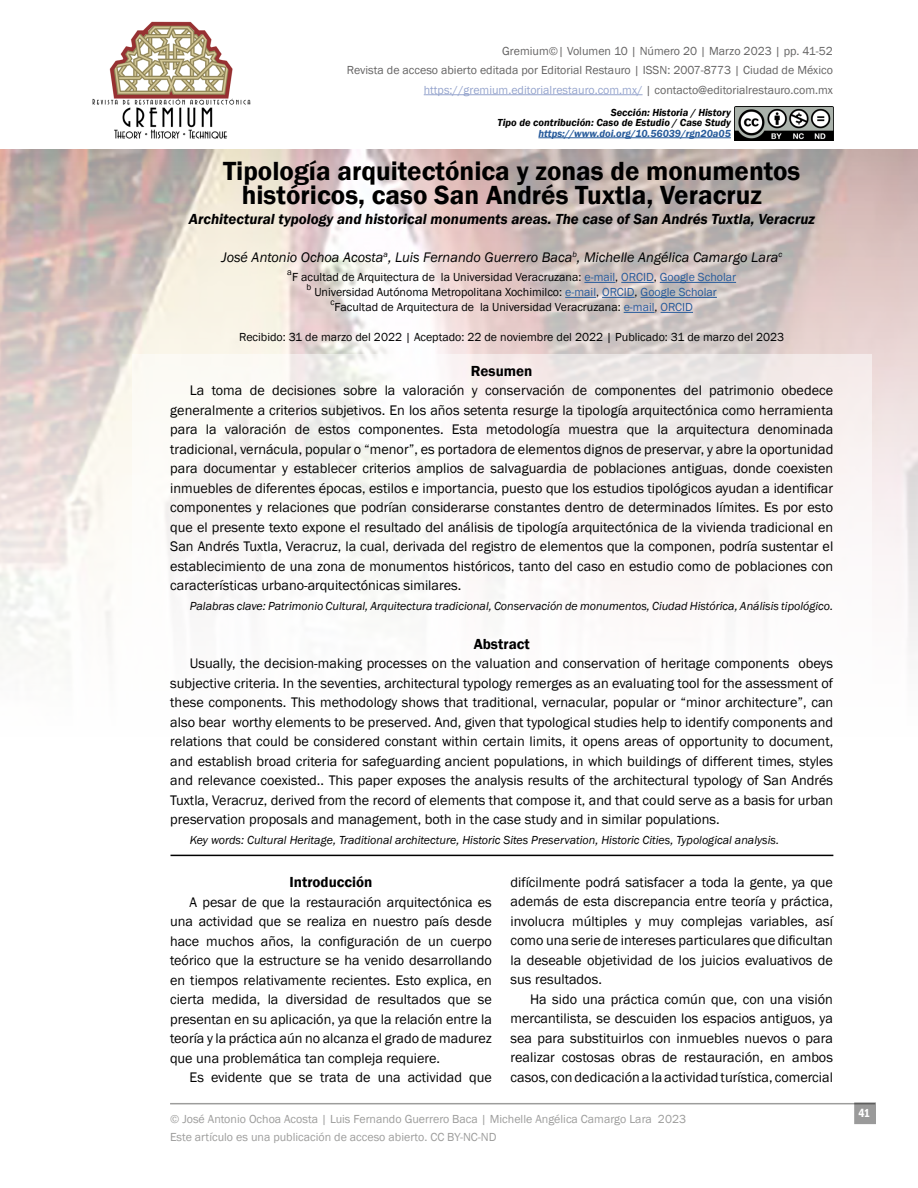
<style>
.page{position:relative;width:918px;height:1188px;background:#fff}
.page>*{position:absolute;margin:0;border:0;box-sizing:border-box;transform-origin:0 0}
.t1{font:600 27px/24px "Franklin Gothic";color:#000}
.t2{font:italic 600 15px "Franklin Gothic";color:#000}
.t3{font:600 15px "Franklin Gothic";color:#000}
.t4{font:14.25px/19.5px "Franklin Gothic";color:#000;text-align:justify}
.t5{font:italic 14.25px "Franklin Gothic";color:#000}
.t6{font:12px "Franklin Gothic";color:#000}
.t7{font:italic 12px "Franklin Gothic";color:#000}
.t8{font:12px/19.5px "Franklin Gothic";color:#646363;text-align:right}
.t9{font:12px/18px "Franklin Gothic";color:#9d9d9c}
.t10{font:600 condensed 12px "Franklin Gothic";color:#fff}
.t11{font:italic 600 10.5px/10.5px "Franklin Gothic";color:#000;text-align:right}
.t12{font:italic 600 10.5px "Franklin Gothic";color:#275b9b}
.t13{font:9px "Franklin Gothic";color:#000}
.s1{color:#95a4cd}
.s2{color:#275b9b}
</style>
<div class="page">
<hr style="left:424px;top:94px;width:219px;height:1px;background:#95a4cd">
<hr style="left:170px;top:1103px;width:705px;height:1px;background:#9d9d9c">
<div style="left:855px;top:1103px;width:20px;height:20px;background:#9a9a9a"></div>
<img style="left:92px;top:21px;width:159px;height:118px">
<img style="left:734px;top:106px;width:99px;height:35px">
<img style="left:0;top:150px;width:918px;height:505px">
<hr style="left:584px;top:282px;width:31px;height:1px;background:#275b9b">
<hr style="left:621px;top:282px;width:33px;height:1px;background:#275b9b">
<hr style="left:660px;top:282px;width:76px;height:1px;background:#275b9b">
<hr style="left:565px;top:297px;width:31px;height:1px;background:#275b9b">
<hr style="left:602px;top:297px;width:33px;height:1px;background:#275b9b">
<hr style="left:641px;top:297px;width:76px;height:1px;background:#275b9b">
<hr style="left:624px;top:312px;width:31px;height:1px;background:#275b9b">
<hr style="left:661px;top:312px;width:32px;height:1px;background:#275b9b">
<hr style="left:538px;top:138px;width:193px;height:1px;background:#275b9b">
<div style="left:132px;top:354px;width:739px;height:719px;background:#fff"></div>
<hr style="left:171px;top:855px;width:662px;height:1px;background:#000">
<p class="t8" style="left:347px;top:41px;width:488px">Gremium©| Volumen 10 | Número 20 | Marzo 2023 | pp. 41-52<br>Revista de acceso abierto editada por Editorial Restauro | ISSN: 2007-8773 | Ciudad de México <span class="s1">https://gremium.editorialrestauro.com.mx/</span> | contacto@editorialrestauro.com.mx</p>
<p class="t11" style="left:498px;top:107px;width:235px">Sección: Historia / History<br>Tipo de contribución: Caso de Estudio / Case Study</p>
<p class="t12" style="left:538px;top:127px;width:194px">https://www.doi.org/10.56039/rgn20a05</p>
<h1 class="t1" style="left:242px;top:160px;width:560px;text-indent:-19px">Tipología arquitectónica y zonas de monumentos históricos, caso San Andrés Tuxtla, Veracruz</h1>
<p class="t2" style="left:189px;top:209px;width:628px">Architectural typology and historical monuments areas. The case of San Andrés Tuxtla, Veracruz</p>
<p class="t5" style="left:221px;top:249px;width:563px">José Antonio Ochoa Acosta<sup>a</sup>, Luis Fernando Guerrero Baca<sup>b</sup>, Michelle Angélica Camargo Lara<sup>c</sup></p>
<p class="t13" style="left:287px;top:267px;width:6px">a</p>
<p class="t6" style="left:292px;top:270px;width:446px">F acultad de Arquitectura de la Universidad Veracruzana: <span class="s2">e-mail</span>, <span class="s2">ORCID</span>, <span class="s2">Google Scholar</span></p>
<p class="t13" style="left:307px;top:282px;width:6px">b</p>
<p class="t6" style="left:314px;top:285px;width:404px">Universidad Autónoma Metropolitana Xochimilco: <span class="s2">e-mail</span>, <span class="s2">ORCID</span>, <span class="s2">Google Scholar</span></p>
<p class="t13" style="left:330px;top:297px;width:6px">c</p>
<p class="t6" style="left:335px;top:300px;width:360px">Facultad de Arquitectura de la Universidad Veracruzana: <span class="s2">e-mail</span>, <span class="s2">ORCID</span></p>
<p class="t6" style="left:239px;top:330px;width:547px">Recibido: 31 de marzo del 2022 | Aceptado: 22 de noviembre del 2022 | Publicado: 31 de marzo del 2023</p>
<p class="t3" style="left:471px;top:361px;width:63px">Resumen</p>
<p class="t4" style="left:170px;top:381px;width:665px;text-indent:20px">La toma de decisiones sobre la valoración y conservación de componentes del patrimonio obedece generalmente a criterios subjetivos. En los años setenta resurge la tipología arquitectónica como herramienta para la valoración de estos componentes. Esta metodología muestra que la arquitectura denominada tradicional, vernácula, popular o “menor”, es portadora de elementos dignos de preservar, y abre la oportunidad para documentar y establecer criterios amplios de salvaguardia de poblaciones antiguas, donde coexisten inmuebles de diferentes épocas, estilos e importancia, puesto que los estudios tipológicos ayudan a identificar componentes y relaciones que podrían considerarse constantes dentro de determinados límites. Es por esto que el presente texto expone el resultado del análisis de tipología arquitectónica de la vivienda tradicional en San Andrés Tuxtla, Veracruz, la cual, derivada del registro de elementos que la componen, podría sustentar el establecimiento de una zona de monumentos históricos, tanto del caso en estudio como de poblaciones con características urbano-arquitectónicas similares.</p>
<p class="t7" style="left:190px;top:598px;width:645px">Palabras clave: Patrimonio Cultural, Arquitectura tradicional, Conservación de monumentos, Ciudad Histórica, Análisis tipológico.</p>
<p class="t3" style="left:474px;top:634px;width:58px">Abstract</p>
<p class="t4" style="left:170px;top:654px;width:665px;text-indent:20px">Usually, the decision-making processes on the valuation and conservation of heritage components obeys subjective criteria. In the seventies, architectural typology remerges as an evaluating tool for the assessment of these components. This methodology shows that traditional, vernacular, popular or “minor architecture”, can also bear worthy elements to be preserved. And, given that typological studies help to identify components and relations that could be considered constant within certain limits, it opens areas of opportunity to document, and establish broad criteria for safeguarding ancient populations, in which buildings of different times, styles and relevance coexisted.. This paper exposes the analysis results of the architectural typology of San Andrés Tuxtla, Veracruz, derived from the record of elements that compose it, and that could serve as a basis for urban preservation proposals and management, both in the case study and in similar populations.</p>
<p class="t7" style="left:190px;top:832px;width:591px">Key words: Cultural Heritage, Traditional architecture, Historic Sites Preservation, Historic Cities, Typological analysis.</p>
<p class="t3" style="left:290px;top:873px;width:84px">Introducción</p>
<p class="t4" style="left:170px;top:893px;width:323px;text-indent:20px">A pesar de que la restauración arquitectónica es una actividad que se realiza en nuestro país desde hace muchos años, la configuración de un cuerpo teórico que la estructure se ha venido desarrollando en tiempos relativamente recientes. Esto explica, en cierta medida, la diversidad de resultados que se presentan en su aplicación, ya que la relación entre la teoría y la práctica aún no alcanza el grado de madurez que una problemática tan compleja requiere.</p>
<p class="t4" style="left:190px;top:1068px;width:304px">Es evidente que se trata de una actividad que</p>
<p class="t4" style="left:511px;top:872px;width:324px">difícilmente podrá satisfacer a toda la gente, ya que además de esta discrepancia entre teoría y práctica, involucra múltiples y muy complejas variables, así como una serie de intereses particulares que dificultan la deseable objetividad de los juicios evaluativos de sus resultados.</p>
<p class="t4" style="left:511px;top:989px;width:324px;text-indent:20px">Ha sido una práctica común que, con una visión mercantilista, se descuiden los espacios antiguos, ya sea para substituirlos con inmuebles nuevos o para realizar costosas obras de restauración, en ambos casos, con dedicación a la actividad turística, comercial</p>
<p class="t9" style="left:170px;top:1111px;width:518px">© José Antonio Ochoa Acosta | Luis Fernando Guerrero Baca | Michelle Angélica Camargo Lara 2023<br>Este artículo es una publicación de acceso abierto. CC BY-NC-ND</p>
<p class="t10" style="left:858px;top:1105px;width:13px">41</p>
</div>
